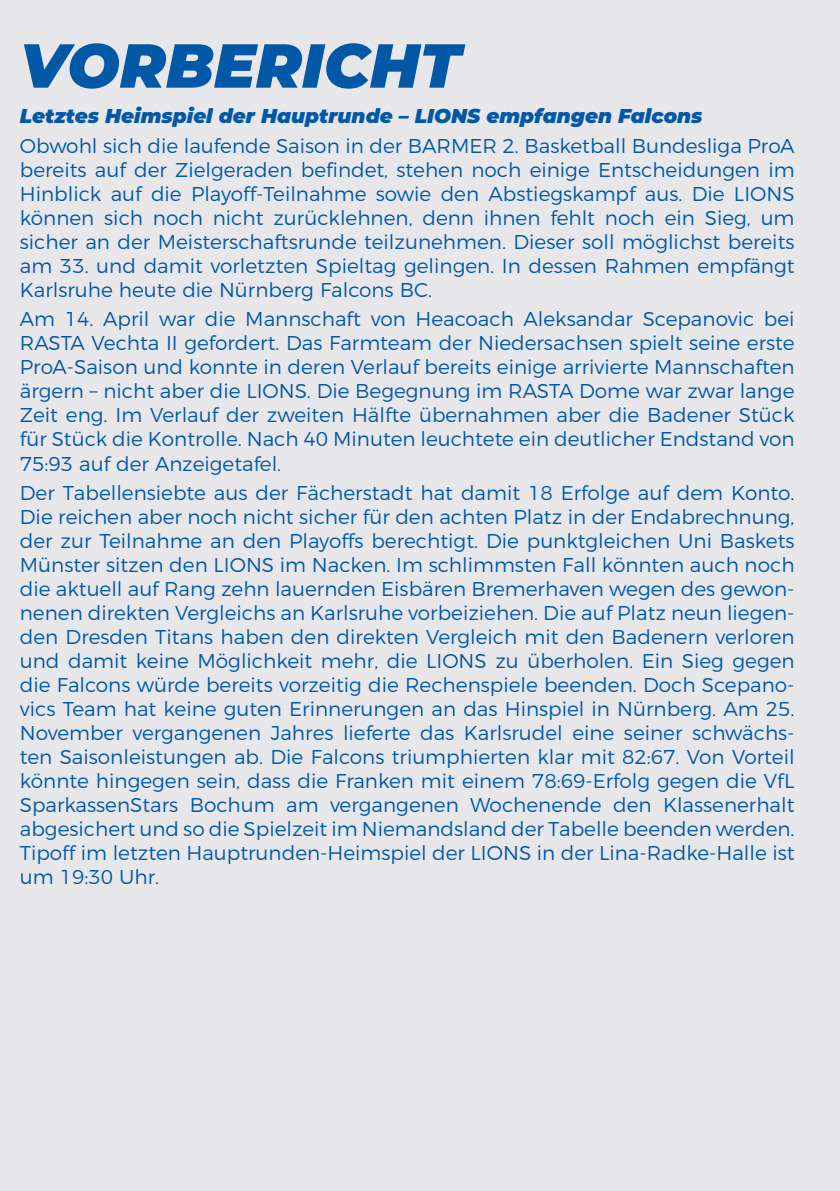
<style>
.page{position:relative;width:840px;height:1191px;background:#fff}
.page>*{position:absolute;margin:0;border:0;box-sizing:border-box;transform-origin:0 0}
.t1{font:italic 900 62px "Montserrat";color:#0158a6}
.t2{font:300 20px/24px "Montserrat";color:#0158a6;text-align:justify}
.t3{font:italic 900 20px "Montserrat";color:#0158a6}
</style>
<div class="page">
<div style="left:0;top:0;width:839px;height:1191px;background:#e7e7e9"></div>
<p class="t1" style="left:20px;top:19px;width:442px">VORBERICHT</p>
<p class="t3" style="left:20px;top:101px;width:683px">Letztes Heimspiel der Hauptrunde – LIONS empfangen Falcons</p>
<p class="t2" style="left:20px;top:132px;width:775px">Obwohl sich die laufende Saison in der BARMER 2. Basketball Bundesliga ProA bereits auf der Zielgeraden befindet, stehen noch einige Entscheidungen im Hinblick auf die Playoff-Teilnahme sowie den Abstiegskampf aus. Die LIONS können sich noch nicht zurücklehnen, denn ihnen fehlt noch ein Sieg, um sicher an der Meisterschaftsrunde teilzunehmen. Dieser soll möglichst bereits am 33. und damit vorletzten Spieltag gelingen. In dessen Rahmen empfängt Karlsruhe heute die Nürnberg Falcons BC.</p>
<p class="t2" style="left:20px;top:306px;width:775px">Am 14. April war die Mannschaft von Heacoach Aleksandar Scepanovic bei RASTA Vechta II gefordert. Das Farmteam der Niedersachsen spielt seine erste ProA-Saison und konnte in deren Verlauf bereits einige arrivierte Mannschaften ärgern – nicht aber die LIONS. Die Begegnung im RASTA Dome war zwar lange Zeit eng. Im Verlauf der zweiten Hälfte übernahmen aber die Badener Stück für Stück die Kontrolle. Nach 40 Minuten leuchtete ein deutlicher Endstand von 75:93 auf der Anzeigetafel.</p>
<p class="t2" style="left:20px;top:479px;width:775px">Der Tabellensiebte aus der Fächerstadt hat damit 18 Erfolge auf dem Konto.<br>Die reichen aber noch nicht sicher für den achten Platz in der Endabrechnung, der zur Teilnahme an den Playoffs berechtigt. Die punktgleichen Uni Baskets Münster sitzen den LIONS im Nacken. Im schlimmsten Fall könnten auch noch die aktuell auf Rang zehn lauernden Eisbären Bremerhaven wegen des gewon&shy;nenen direkten Vergleichs an Karlsruhe vorbeiziehen. Die auf Platz neun liegen&shy;den Dresden Titans haben den direkten Vergleich mit den Badenern verloren und damit keine Möglichkeit mehr, die LIONS zu überholen. Ein Sieg gegen die Falcons würde bereits vorzeitig die Rechenspiele beenden. Doch Scepano&shy;vics Team hat keine guten Erinnerungen an das Hinspiel in Nürnberg. Am 25.<br>November vergangenen Jahres lieferte das Karlsrudel eine seiner schwächs&shy;ten Saisonleistungen ab. Die Falcons triumphierten klar mit 82:67. Von Vorteil könnte hingegen sein, dass die Franken mit einem 78:69-Erfolg gegen die VfL SparkassenStars Bochum am vergangenen Wochenende den Klassenerhalt abgesichert und so die Spielzeit im Niemandsland der Tabelle beenden werden.<br>Tipoff im letzten Hauptrunden-Heimspiel der LIONS in der Lina-Radke-Halle ist um 19:30 Uhr.</p>
</div>
